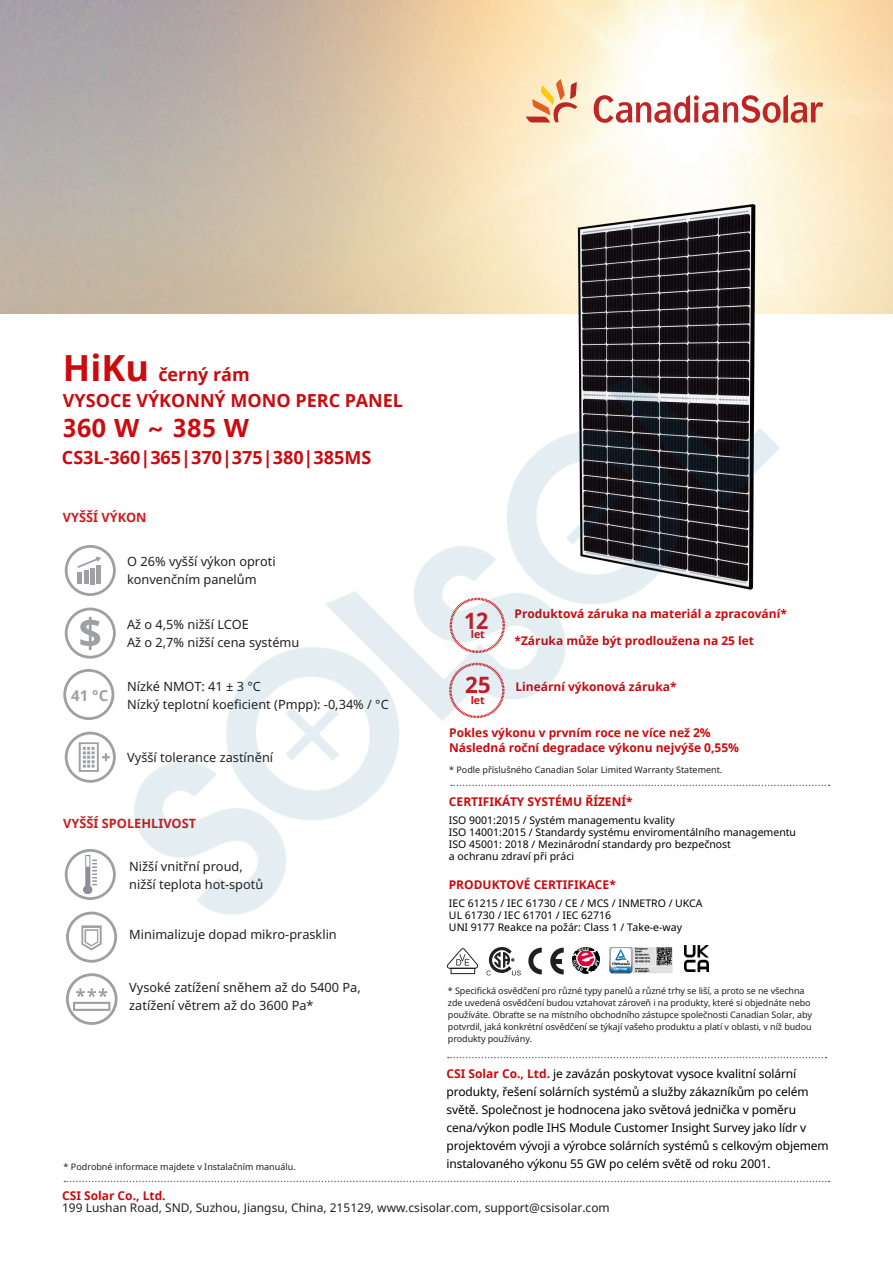
<style>
.page{position:relative;width:893px;height:1263px;background:#fff}
.page>*{position:absolute;margin:0;border:0;box-sizing:border-box;transform-origin:0 0}
.t1{font:700 24px "Microsoft Ya Hei";color:#ca0b0f}
.t2{font:700 18px "Noto Sans";color:#ca0b0f}
.t3{font:700 15px "Noto Sans";color:#9fa0a3}
.t4{font:12.75px/18px "Noto Sans";color:#231f20}
.t5{font:700 12.75px "Noto Sans";color:#cf1a20}
.t6{font:12px/18px "Noto Sans";letter-spacing:-.01em;color:#000}
.t7{font:700 12px/15px "Noto Sans";color:#ca0b0f}
.t8{font:12px "Noto Sans";color:#231f20}
.t9{font:10.5px/12px "Noto Sans";color:#000}
.t10{font:700 10.5px "Noto Sans";color:#ca0b0f}
.t11{font:9px/12px "Noto Sans";letter-spacing:-.01em;color:#231f20}
.s1{font-size:36px}
.s2{font-weight:700;color:#ca0b0f}
</style>
<div class="page">
<svg style="left:64px;top:1181px;width:766px;height:1px"></svg>
<svg style="left:526px;top:79px;width:51px;height:44px;background:#f0be97"></svg>
<svg style="left:594px;top:94px;width:229px;height:29px"></svg>
<img style="left:0;top:140px;width:893px;height:919px">
<h2 class="t2" style="left:63px;top:361px;width:188px"><span class="s1">HiKu</span> černý rám</h2>
<h2 class="t2" style="left:63px;top:388px;width:342px">VYSOCE VÝKONNÝ MONO PERC PANEL</h2>
<h1 class="t1" style="left:62px;top:412px;width:189px">360 W ~ 385 W</h1>
<h2 class="t2" style="left:62px;top:444px;width:311px">CS3L-360|365|370|375|380|385MS</h2>
<h3 class="t5" style="left:63px;top:508px;width:85px">VYŠŠÍ VÝKON</h3>
<h3 class="t4" style="left:127px;top:552px;width:150px">O 26% vyšší výkon oproti konvenčním panelům</h3>
<h3 class="t3" style="left:71px;top:685px;width:39px">41 °C</h3>
<h3 class="t4" style="left:127px;top:615px;width:174px">Až o 4,5% nižší LCOE<br>Až o 2,7% nižší cena systému</h3>
<h3 class="t4" style="left:127px;top:677px;width:263px">Nízké NMOT: 41 ± 3 °C<br>Nízký teplotní koeficient (Pmpp): -0,34% / °C</h3>
<h3 class="t4" style="left:127px;top:748px;width:147px">Vyšší tolerance zastínění</h3>
<h3 class="t5" style="left:63px;top:814px;width:134px">VYŠŠÍ SPOLEHLIVOST</h3>
<h3 class="t4" style="left:129px;top:857px;width:136px">Nižší vnitřní proud, nižší teplota hot-spotů</h3>
<h3 class="t4" style="left:129px;top:925px;width:209px">Minimalizuje dopad mikro-prasklin</h3>
<h3 class="t4" style="left:129px;top:978px;width:233px">Vysoké zatížení sněhem až do 5400 Pa, zatížení větrem až do 3600 Pa*</h3>
<p class="t11" style="left:64px;top:1161px;width:234px">* Podrobné informace majdete v Instalačním manuálu.</p>
<p class="t10" style="left:464px;top:627px;width:26px"><sup>12</sup>let</p>
<h3 class="t7" style="left:514px;top:606px;width:274px">Produktová záruka na materiál a zpracování*</h3>
<h3 class="t7" style="left:514px;top:633px;width:241px">*Záruka může být prodloužena na 25 let</h3>
<h3 class="t7" style="left:515px;top:678px;width:163px">Lineární výkonová záruka*</h3>
<p class="t10" style="left:471px;top:692px;width:15px">let</p>
<h3 class="t7" style="left:449px;top:724px;width:291px">Pokles výkonu v prvním roce ne více než 2%<br>Následná roční degradace výkonu nejvýše 0,55%</h3>
<p class="t11" style="left:449px;top:763px;width:275px">* Podle příslušného Canadian Solar Limited Warranty Statement.</p>
<h3 class="t7" style="left:449px;top:794px;width:185px">CERTIFIKÁTY SYSTÉMU ŘÍZENÍ*</h3>
<p class="t9" style="left:449px;top:813px;width:349px">ISO 9001:2015 / Systém managementu kvality<br>ISO 14001:2015 / Standardy systému enviromentálního managementu ISO 45001: 2018 / Mezinárodní standardy pro bezpečnost<br>a ochranu zdraví při práci</p>
<h3 class="t7" style="left:449px;top:876px;width:169px">PRODUKTOVÉ CERTIFIKACE*</h3>
<p class="t9" style="left:449px;top:897px;width:255px">IEC 61215 / IEC 61730 / CE / MCS / INMETRO / UKCA<br>UL 61730 / IEC 61701 / IEC 62716<br>UNI 9177 Reakce na požár: Class 1 / Take-e-way</p>
<p class="t11" style="left:448px;top:984px;width:366px">* Specifická osvědčení pro různé typy panelů a různé trhy se liší, a proto se ne všechna zde uvedená osvědčení budou vztahovat zároveň i na produkty, které si objednáte nebo používáte. Obraťte se na místního obchodního zástupce společnosti Canadian Solar, aby potvrdil, jaká konkrétní osvědčení se týkají vašeho produktu a platí v oblasti, v níž budou produkty používány.</p>
<p class="t6" style="left:446px;top:1064px;width:384px"><span class="s2">CSI Solar Co., Ltd.</span> je zavázán poskytovat vysoce kvalitní solární produkty, řešení solárních systémů a služby zákazníkům po celém světě. Společnost je hodnocena jako světová jednička v poměru cena/výkon podle IHS Module Customer Insight Survey jako lídr v projektovém vývoji a výrobce solárních systémů s celkovým objemem instalovaného výkonu 55 GW po celém světě od roku 2001.</p>
<h3 class="t7" style="left:62px;top:1188px;width:105px">CSI Solar Co., Ltd.</h3>
<h3 class="t8" style="left:62px;top:1200px;width:549px">199 Lushan Road, SND, Suzhou, Jiangsu, China, 215129, www.csisolar.com, support@csisolar.com</h3>
</div>
